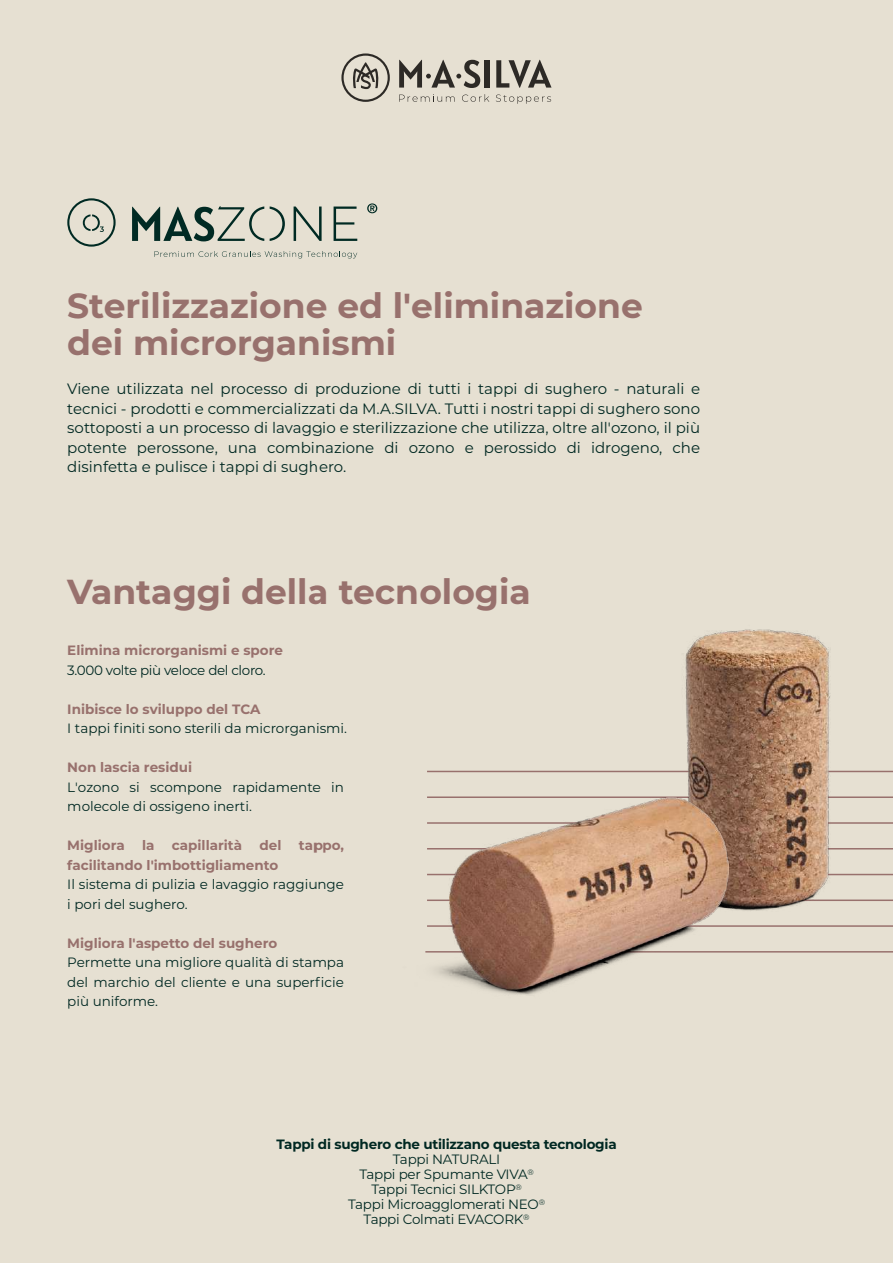
<style>
.page{position:relative;width:893px;height:1263px;background:#e6e0d2}
.page>*{position:absolute;margin:0;border:0;box-sizing:border-box;transform-origin:0 0}
.t1{font:700 34.5px/37.5px "Montserrat";color:#98716d}
.t2{font:15px/19.5px "Montserrat";color:#002822;text-align:justify}
.t3{font:13.5px/19.5px "Montserrat";color:#002822}
.t4{font:700 13.5px "Montserrat";color:#98716d}
.t5{font:13.5px/15px "Montserrat";letter-spacing:-.02em;color:#002822;text-align:center}
.t6{font:700 13.5px "Montserrat";letter-spacing:-.02em;color:#002822}
.t7{font:13.5px "Montserrat";letter-spacing:-.025em;color:#002822}
</style>
<div class="page">
<svg style="left:399px;top:94px;width:56px;height:8px"></svg>
<svg style="left:462px;top:94px;width:27px;height:8px"></svg>
<svg style="left:496px;top:95px;width:55px;height:9px"></svg>
<div style="left:485px;top:60px;width:5px;height:28px;background:#2d2a26"></div>
<svg style="left:496px;top:60px;width:55px;height:28px"></svg>
<svg style="left:399px;top:60px;width:81px;height:28px"></svg>
<svg style="left:341px;top:53px;width:49px;height:49px"></svg>
<hr style="left:425px;top:951px;width:468px;height:1px;background:#98716d">
<hr style="left:427px;top:925px;width:466px;height:2px;background:#98716d">
<hr style="left:427px;top:899px;width:466px;height:2px;background:#98716d">
<hr style="left:427px;top:874px;width:466px;height:1px;background:#98716d">
<hr style="left:427px;top:822px;width:466px;height:2px;background:#98716d">
<hr style="left:427px;top:796px;width:466px;height:2px;background:#98716d">
<hr style="left:427px;top:848px;width:466px;height:1px;background:#98716d">
<hr style="left:427px;top:771px;width:466px;height:1px;background:#98716d">
<svg style="left:154px;top:251px;width:203px;height:7px"></svg>
<svg style="left:294px;top:207px;width:28px;height:34px"></svg>
<svg style="left:334px;top:207px;width:23px;height:34px"></svg>
<svg style="left:132px;top:206px;width:153px;height:35px"></svg>
<svg style="left:367px;top:203px;width:10px;height:10px"></svg>
<svg style="left:67px;top:198px;width:49px;height:49px"></svg>
<img style="left:685px;top:629px;width:186px;height:324px">
<img style="left:425px;top:705px;width:359px;height:290px">
<img style="left:449px;top:797px;width:279px;height:193px">
<h1 class="t1" style="left:67px;top:285px;width:577px">Sterilizzazione ed l'eliminazione dei microrganismi</h1>
<p class="t2" style="left:67px;top:378px;width:634px">Viene utilizzata nel processo di produzione di tutti i tappi di sughero - naturali e tecnici - prodotti e commercializzati da M.A.SILVA. Tutti i nostri tappi di sughero sono sottoposti a un processo di lavaggio e sterilizzazione che utilizza, oltre all'ozono, il più potente perossone, una combinazione di ozono e perossido di idrogeno, che disinfetta e pulisce i tappi di sughero.</p>
<h1 class="t1" style="left:67px;top:571px;width:465px">Vantaggi della tecnologia</h1>
<p class="t4" style="left:67px;top:641px;width:217px">Elimina microrganismi e spore</p>
<p class="t7" style="left:67px;top:661px;width:200px">3.000 volte più veloce del cloro.</p>
<p class="t4" style="left:67px;top:699px;width:195px">Inibisce lo sviluppo del TCA</p>
<p class="t3" style="left:67px;top:718px;width:281px">I tappi finiti sono sterili da microrganismi.</p>
<p class="t4" style="left:67px;top:758px;width:126px">Non lascia residui</p>
<p class="t3" style="left:67px;top:777px;width:278px">L'ozono si scompone rapidamente in molecole di ossigeno inerti.</p>
<p class="t4" style="left:67px;top:836px;width:59px">Migliora</p>
<p class="t4" style="left:142px;top:836px;width:14px">la</p>
<p class="t4" style="left:172px;top:836px;width:72px">capillarità</p>
<p class="t4" style="left:260px;top:836px;width:23px">del</p>
<p class="t4" style="left:299px;top:836px;width:47px">tappo,</p>
<p class="t4" style="left:67px;top:855px;width:212px">facilitando l'imbottigliamento</p>
<p class="t3" style="left:67px;top:874px;width:278px">Il sistema di pulizia e lavaggio raggiunge i pori del sughero.</p>
<p class="t4" style="left:67px;top:933px;width:211px">Migliora l'aspetto del sughero</p>
<p class="t3" style="left:67px;top:952px;width:278px;text-align:justify">Permette una migliore qualità di stampa del marchio del cliente e una superficie più uniforme.</p>
<p class="t6" style="left:277px;top:1135px;width:342px">Tappi di sughero che utilizzano questa tecnologia</p>
<p class="t5" style="left:348px;top:1151px;width:198px">Tappi NATURALI<br>Tappi per Spumante VIVA<sup>®<br></sup>Tappi Tecnici SILKTOP<sup>®<br></sup>Tappi Microagglomerati NEO<sup>®<br></sup>Tappi Colmati EVACORK<sup>®</sup></p>
</div>
